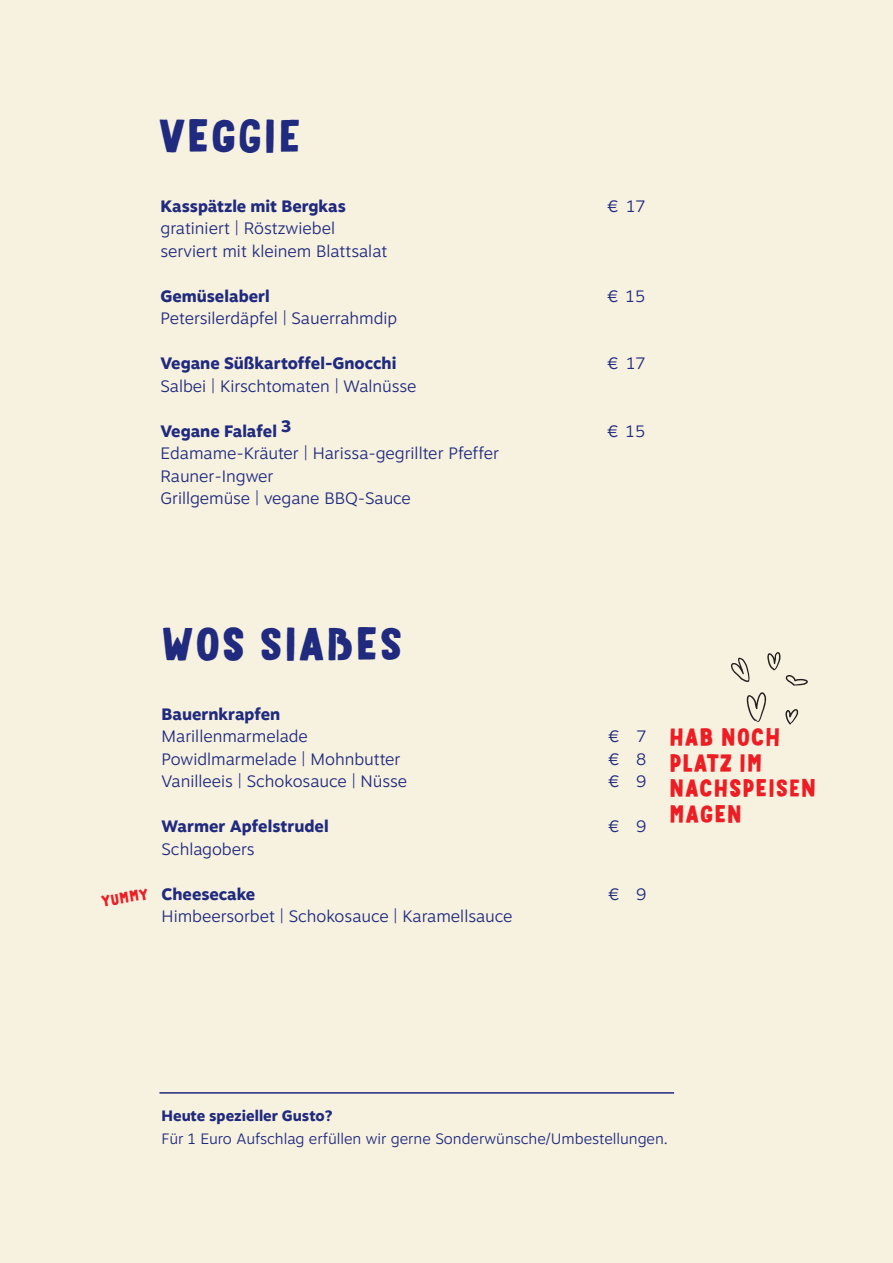
<style>
.page{position:relative;width:893px;height:1263px;background:#f7f1e0}
.page>*{position:absolute;margin:0;border:0;box-sizing:border-box;transform-origin:0 0}
.t1{font:500 45.3px "Mr Dodo";color:#202a7e}
.t2{font:500 24px/25.5px "Mr Dodo";color:#ee1d23}
.t3{font:300 16.5px/22.5px "Motiva Sans";color:#202a7e}
.t4{font:800 16.5px "Motiva Sans";color:#202a7e}
.t5{font:300 15px "Motiva Sans";color:#202a7e}
.t6{font:800 15px "Motiva Sans";color:#202a7e}
.t7{font:500 15px "Mr Dodo";color:#ee1d23}
</style>
<div class="page">
<svg style="left:785px;top:709px;width:14px;height:16px"></svg>
<svg style="left:786px;top:675px;width:22px;height:11px"></svg>
<svg style="left:767px;top:652px;width:13px;height:18px"></svg>
<svg style="left:731px;top:657px;width:19px;height:25px"></svg>
<svg style="left:747px;top:692px;width:19px;height:30px"></svg>
<hr style="left:159px;top:1092px;width:515px;height:2px;background:#202a7e">
<h1 class="t1" style="left:158px;top:108px;width:145px">VEGGIE</h1>
<p class="t4" style="left:161px;top:194px;width:187px">Kasspätzle mit Bergkas</p>
<p class="t3" style="left:607px;top:194px;width:40px">€ 17</p>
<p class="t3" style="left:161px;top:217px;width:228px">gratiniert | Röstzwiebel serviert mit kleinem Blattsalat</p>
<p class="t4" style="left:161px;top:284px;width:111px">Gemüselaberl</p>
<p class="t3" style="left:607px;top:284px;width:40px">€ 15</p>
<p class="t3" style="left:161px;top:307px;width:238px">Petersilerdäpfel | Sauerrahmdip</p>
<p class="t4" style="left:161px;top:351px;width:237px">Vegane Süßkartoffel-Gnocchi</p>
<p class="t3" style="left:607px;top:352px;width:40px">€ 17</p>
<p class="t3" style="left:161px;top:374px;width:258px">Salbei | Kirschtomaten | Walnüsse</p>
<p class="t4" style="left:161px;top:419px;width:132px">Vegane Falafel 3</p>
<p class="t3" style="left:607px;top:419px;width:40px">€ 15</p>
<p class="t3" style="left:161px;top:442px;width:340px">Edamame-Kräuter | Harissa-gegrillter Pfeffer<br>Rauner-Ingwer<br>Grillgemüse | vegane BBQ-Sauce</p>
<h1 class="t1" style="left:162px;top:616px;width:243px">WOS SIAßES</h1>
<p class="t7" style="left:100px;top:892px;width:49px;rotate:-10deg">YUMMY</p>
<p class="t4" style="left:162px;top:701px;width:120px">Bauernkrapfen</p>
<p class="t3" style="left:162px;top:724px;width:148px">Marillenmarmelade</p>
<p class="t3" style="left:608px;top:724px;width:40px">€ 7</p>
<p class="t3" style="left:162px;top:747px;width:240px">Powidlmarmelade | Mohnbutter</p>
<p class="t3" style="left:608px;top:747px;width:40px">€ 8</p>
<p class="t3" style="left:162px;top:769px;width:247px">Vanilleeis | Schokosauce | Nüsse</p>
<p class="t3" style="left:608px;top:769px;width:40px">€ 9</p>
<p class="t4" style="left:162px;top:814px;width:169px">Warmer Apfelstrudel</p>
<p class="t3" style="left:608px;top:814px;width:40px">€ 9</p>
<p class="t3" style="left:162px;top:837px;width:95px">Schlagobers</p>
<p class="t4" style="left:162px;top:881px;width:95px">Cheesecake</p>
<p class="t3" style="left:608px;top:882px;width:40px">€ 9</p>
<p class="t3" style="left:162px;top:904px;width:352px">Himbeersorbet | Schokosauce | Karamellsauce</p>
<h2 class="t2" style="left:669px;top:725px;width:149px">HAB NOCH<br>PLATZ IM<br>NACHSPEISEN<br>MAGEN</h2>
<p class="t6" style="left:162px;top:1105px;width:172px">Heute spezieller Gusto?</p>
<p class="t5" style="left:162px;top:1127px;width:508px">Für 1 Euro Aufschlag erfüllen wir gerne Sonderwünsche/Umbestellungen.</p>
</div>
